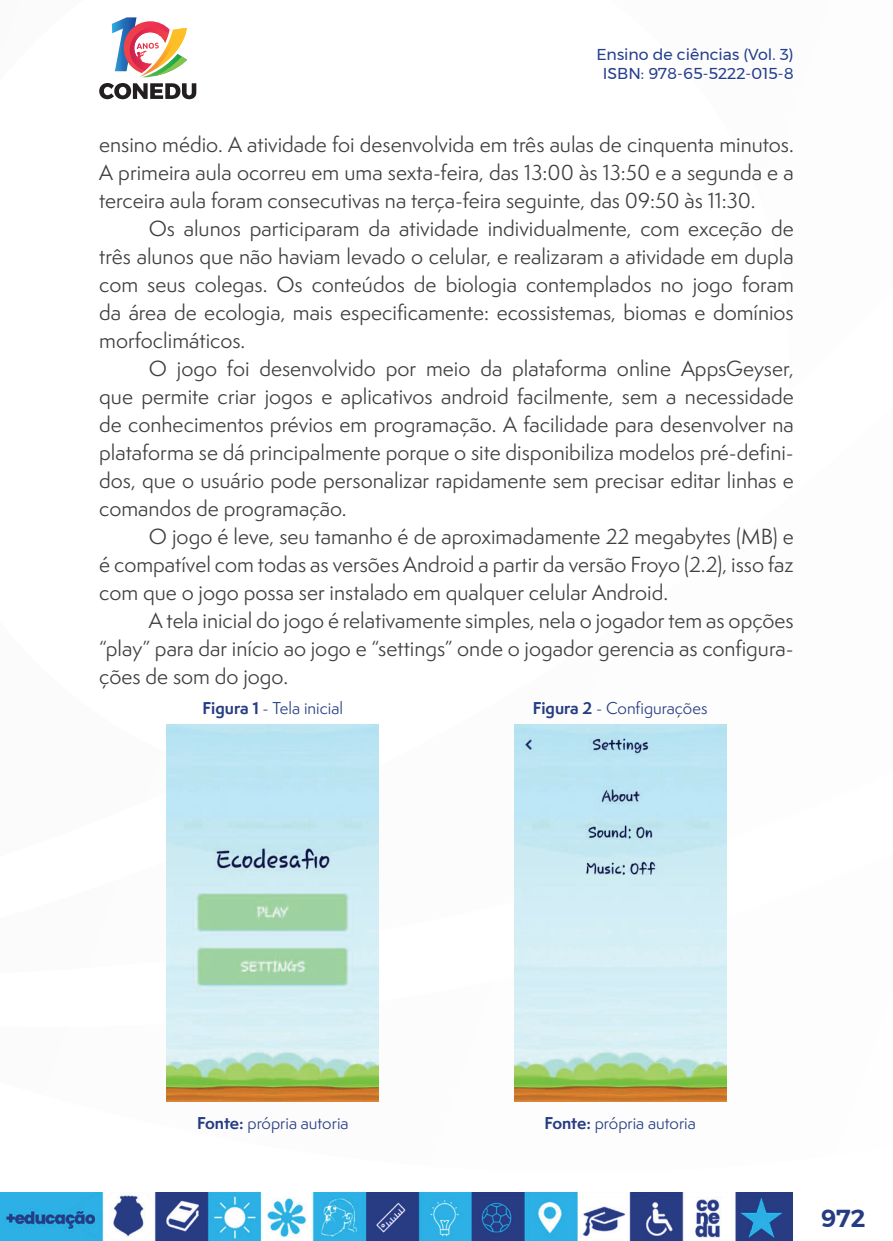
<style>
.page{position:relative;width:893px;height:1241px;background:#fff}
.page>*{position:absolute;margin:0;border:0;box-sizing:border-box;transform-origin:0 0}
.t1{font:600 24.5px "Montserrat";color:#263c82}
._7_CORPO{font:20.12px/28px "Semplicita Pro";color:#3e3e3f;text-align:justify}
.t2{font:15.75px/18.9px "Montserrat";color:#253f8e;text-align:center}
._9_LEGENDAS{font:15.75px "Semplicita Pro";color:#263c82}
._13_FONTES{font:15.75px "Semplicita Pro";color:#263c82}
.s1{font-weight:700}
</style>
<div class="page">
<svg style="left:112px;top:17px;width:75px;height:60px"></svg>
<svg style="left:99px;top:83px;width:97px;height:16px"></svg>
<img style="left:0;top:1192px;width:793px;height:48px">
<img style="left:167px;top:724px;width:212px;height:377px">
<img style="left:514px;top:724px;width:212px;height:377px">
<p class="t2" style="left:596px;top:45px;width:199px">Ensino de ciências (Vol. 3)<br>ISBN: 978-65-5222-015-8</p>
<p class="_7_CORPO" style="left:99px;top:130px;width:696px">ensino médio. A atividade foi desenvolvida em três aulas de cinquenta minutos.<br>A primeira aula ocorreu em uma sexta-feira, das 13:00 às 13:50 e a segunda e a terceira aula foram consecutivas na terça-feira seguinte, das 09:50 às 11:30.</p>
<p class="_7_CORPO" style="left:99px;top:214px;width:696px;text-indent:50px">Os alunos participaram da atividade individualmente, com exceção de três alunos que não haviam levado o celular, e realizaram a atividade em dupla com seus colegas. Os conteúdos de biologia contemplados no jogo foram da área de ecologia, mais especificamente: ecossistemas, biomas e domínios morfoclimáticos.</p>
<p class="_7_CORPO" style="left:99px;top:354px;width:696px;text-indent:50px">O jogo foi desenvolvido por meio da plataforma online AppsGeyser, que permite criar jogos e aplicativos android facilmente, sem a necessidade de conhecimentos prévios em programação. A facilidade para desenvolver na plataforma se dá principalmente porque o site disponibiliza modelos pré-defini&shy;dos, que o usuário pode personalizar rapidamente sem precisar editar linhas e comandos de programação.</p>
<p class="_7_CORPO" style="left:99px;top:522px;width:696px;text-indent:50px">O jogo é leve, seu tamanho é de aproximadamente 22 megabytes (MB) e é compatível com todas as versões Android a partir da versão Froyo (2.2), isso faz com que o jogo possa ser instalado em qualquer celular Android.</p>
<p class="_7_CORPO" style="left:99px;top:606px;width:696px;text-indent:50px">A tela inicial do jogo é relativamente simples, nela o jogador tem as opções “play” para dar início ao jogo e “settings” onde o jogador gerencia as configura&shy;ções de som do jogo.</p>
<p class="_9_LEGENDAS" style="left:203px;top:697px;width:142px"><span class="s1">Figura 1</span> - Tela inicial</p>
<p class="_9_LEGENDAS" style="left:533px;top:697px;width:176px"><span class="s1">Figura 2</span> - Configurações</p>
<p class="_13_FONTES" style="left:197px;top:1111px;width:153px"><span class="s1">Fonte:</span> própria autoria</p>
<p class="_13_FONTES" style="left:544px;top:1111px;width:153px"><span class="s1">Fonte:</span> própria autoria</p>
<p class="t1" style="left:821px;top:1198px;width:46px">972</p>
</div>
